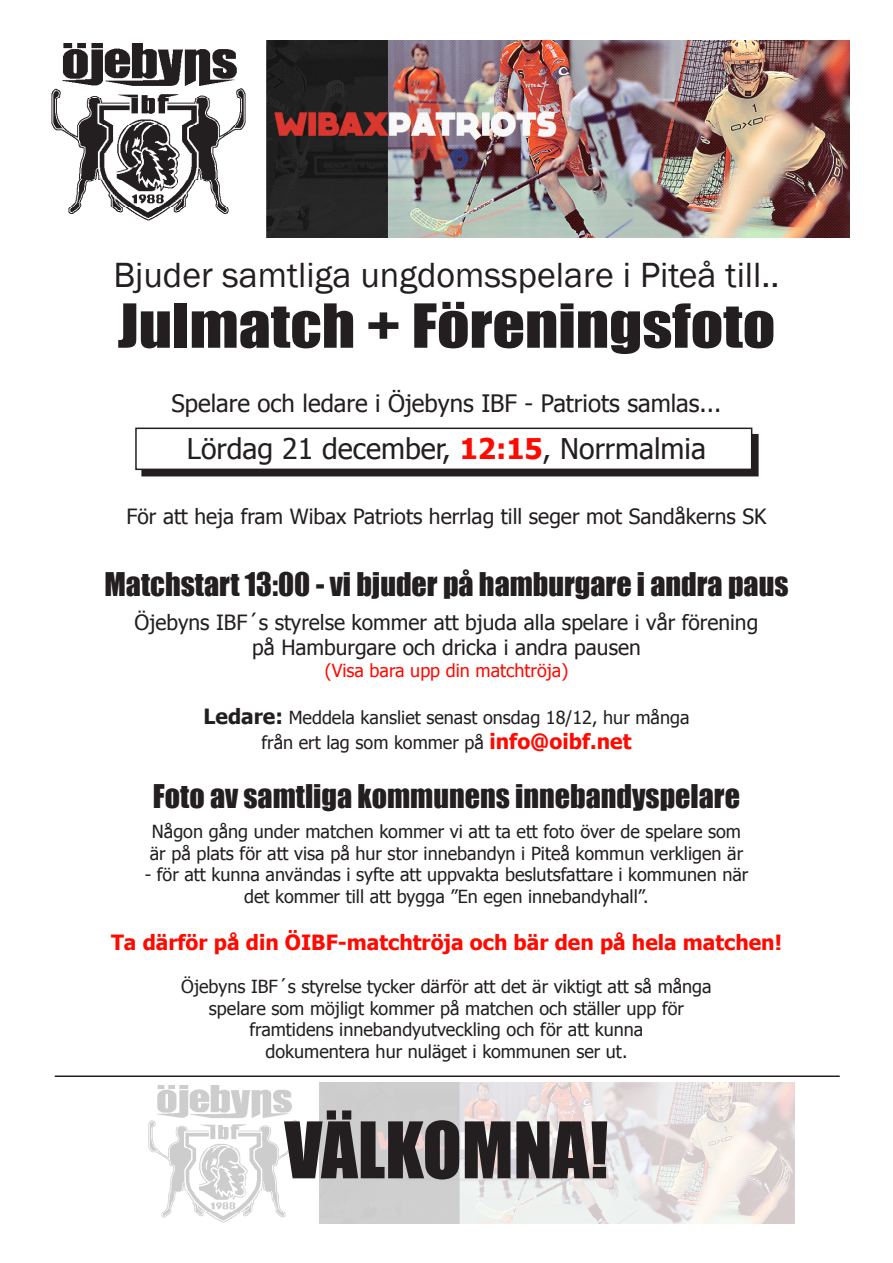
<style>
.page{position:relative;width:893px;height:1263px;background:#fff}
.page>*{position:absolute;margin:0;border:0;box-sizing:border-box;transform-origin:0 0}
.t1{font:72px "Impact";color:#231f20}
.t2{font:56.1px "Impact";color:#231f20;scale:1.14 1}
.t3{font:36px "Franklin Gothic";color:#231f20}
.t4{font:30px "Impact";color:#231f20}
.t5{font:28.5px "Tahoma";color:#231f20}
.t6{font:24px "Tahoma";color:#231f20}
.t7{font:21px "Tahoma";color:#231f20}
.t8{font:700 21px "Tahoma";color:#ff0a00}
.t9{font:18px "Tahoma";color:#231f20}
.t10{font:18px "Tahoma";color:#ff0a00}
.s1{font-weight:700;color:#ff0a00}
.s2{font-weight:700;font-size:21px}
.s3{font-weight:700;font-size:21px;color:#ff0a00}
</style>
<div class="page">
<img style="left:319px;top:1082px;width:476px;height:141px">
<img style="left:149px;top:1085px;width:149px;height:137px">
<div style="left:142px;top:435px;width:616px;height:41px;background:#231f20"></div>
<div style="left:136px;top:428px;width:616px;height:41px;background:#fff"></div>
<div style="left:135px;top:428px;width:617px;height:42px;border:2px solid #231f20"></div>
<hr style="left:55px;top:1075px;width:785px;height:2px;background:#231f20">
<img style="left:266px;top:40px;width:584px;height:198px">
<img style="left:52px;top:43px;width:194px;height:178px">
<p class="t3" style="left:113px;top:252px;width:668px">Bjuder samtliga ungdomsspelare i Piteå till..</p>
<p class="t2" style="left:118px;top:282px;width:578px">Julmatch + Föreningsfoto</p>
<p class="t6" style="left:172px;top:388px;width:551px">Spelare och ledare i Öjebyns IBF - Patriots samlas...</p>
<p class="t5" style="left:187px;top:430px;width:521px">Lördag 21 december, <span class="s1">12:15</span>, Norrmalmia</p>
<p class="t7" style="left:127px;top:502px;width:641px">För att heja fram Wibax Patriots herrlag till seger mot Sandåkerns SK</p>
<p class="t4" style="left:104px;top:561px;width:686px">Matchstart 13:00 - vi bjuder på hamburgare i andra paus</p>
<p class="t7" style="left:135px;top:608px;width:625px">Öjebyns IBF´s styrelse kommer att bjuda alla spelare i vår förening</p>
<p class="t7" style="left:252px;top:633px;width:390px">på Hamburgare och dricka i andra pausen</p>
<p class="t10" style="left:325px;top:658px;width:245px">(Visa bara upp din matchtröja)</p>
<p class="t9" style="left:204px;top:705px;width:487px"><span class="s2">Ledare:</span> Meddela kansliet senast onsdag 18/12, hur många</p>
<p class="t9" style="left:262px;top:730px;width:371px">från ert lag som kommer på <span class="s3">info@oibf.net</span></p>
<p class="t4" style="left:153px;top:773px;width:589px">Foto av samtliga kommunens innebandyspelare</p>
<p class="t9" style="left:152px;top:820px;width:591px">Någon gång under matchen kommer vi att ta ett foto över de spelare som</p>
<p class="t9" style="left:150px;top:841px;width:595px">är på plats för att visa på hur stor innebandyn i Piteå kommun verkligen är</p>
<p class="t9" style="left:145px;top:863px;width:605px">- för att kunna användas i syfte att uppvakta beslutsfattare i kommunen när</p>
<p class="t9" style="left:244px;top:884px;width:406px">det kommer till att bygga ”En egen innebandyhall”.</p>
<p class="t8" style="left:111px;top:927px;width:672px">Ta därför på din ÖIBF-matchtröja och bär den på hela matchen!</p>
<p class="t9" style="left:181px;top:974px;width:532px">Öjebyns IBF´s styrelse tycker därför att det är viktigt att så många</p>
<p class="t9" style="left:209px;top:996px;width:477px">spelare som möjligt kommer på matchen och ställer upp för</p>
<p class="t9" style="left:250px;top:1018px;width:395px">framtidens innebandyutveckling och för att kunna</p>
<p class="t9" style="left:266px;top:1039px;width:363px">dokumentera hur nuläget i kommunen ser ut.</p>
<p class="t1" style="left:284px;top:1094px;width:325px">VÄLKOMNA!</p>
</div>
